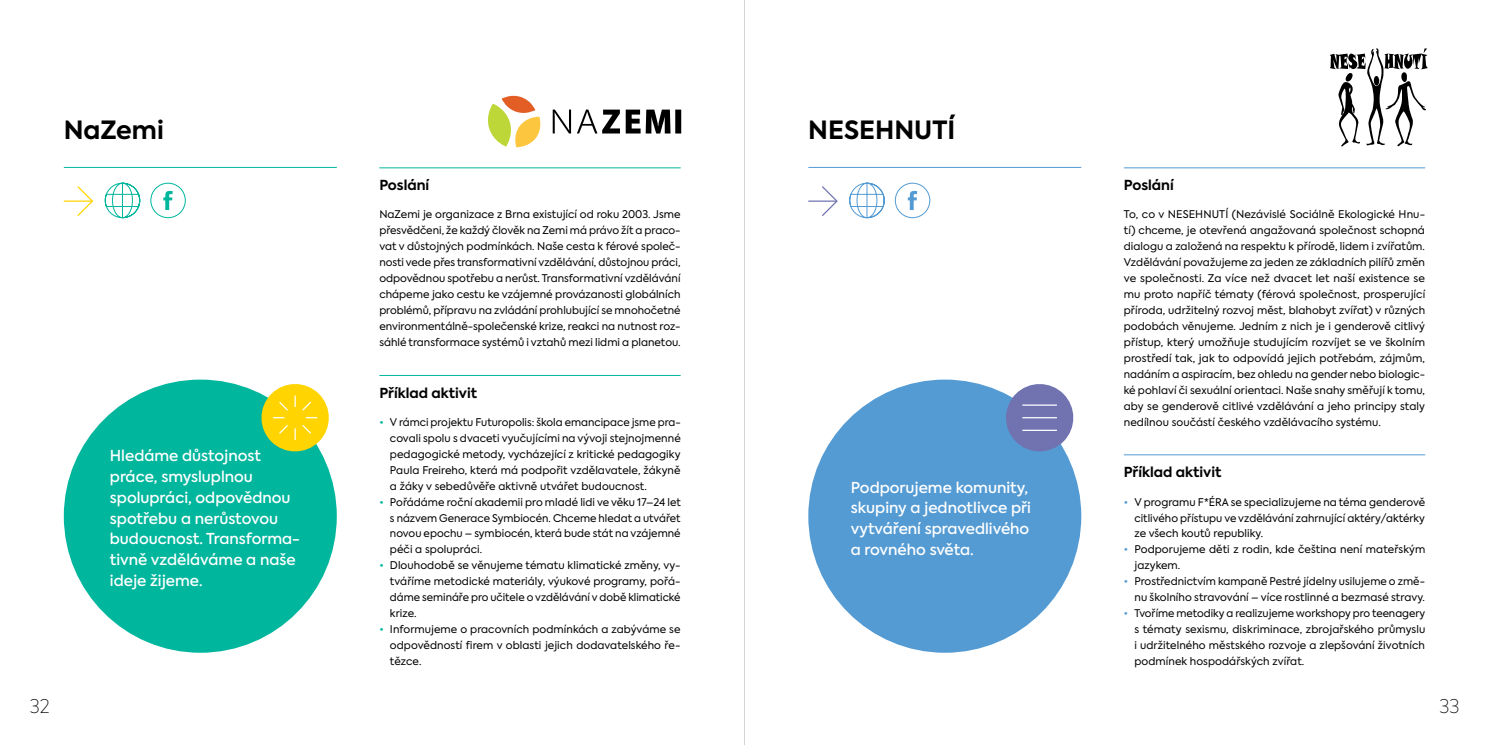
<style>
.page{position:relative;width:1489px;height:745px;background:#fff}
.page>*{position:absolute;margin:0;border:0;box-sizing:border-box;transform-origin:0 0}
.t1{font:700 25px "Axiforma";color:#000}
.t2{font:100 18.75px "Axiforma";color:#000}
.t3{font:500 15px/20.8px "Axiforma";color:#fff}
.t4{font:700 13.75px "Axiforma";color:#000}
.t5{font:10.5px/16px "Axiforma";letter-spacing:.005em;color:#000;text-align:justify}
.s1{color:#00b69d}
.s2{color:#549bd4}
</style>
<div class="page">
<div style="left:64px;top:379px;width:273px;height:273px;background:#00b69d;border-radius:50%"></div>
<hr style="left:379px;top:167px;width:301px;height:1px;background:#00b69d">
<hr style="left:379px;top:375px;width:301px;height:1px;background:#00b69d">
<svg style="left:488px;top:95px;width:53px;height:52px"></svg>
<svg style="left:552px;top:109px;width:129px;height:24px"></svg>
<svg style="left:258px;top:384px;width:71px;height:70px"></svg>
<div style="left:150px;top:182px;width:36px;height:36px;border:1px solid #00b69d;border-radius:50%"></div>
<svg style="left:163px;top:190px;width:10px;height:20px"></svg>
<hr style="left:64px;top:167px;width:273px;height:1px;background:#00b69d">
<svg style="left:77px;top:186px;width:17px;height:30px"></svg>
<hr style="left:64px;top:200px;width:28px;height:2px;background:#ffd400">
<svg style="left:104px;top:182px;width:37px;height:36px"></svg>
<div style="left:808px;top:379px;width:273px;height:273px;background:#549bd4;border-radius:50%"></div>
<svg style="left:1002px;top:384px;width:72px;height:70px"></svg>
<hr style="left:1123px;top:167px;width:301px;height:1px;background:#549bd4">
<hr style="left:1123px;top:454px;width:301px;height:1px;background:#549bd4">
<hr style="left:1022px;top:417px;width:34px;height:1px;background:#fff">
<hr style="left:1022px;top:404px;width:34px;height:1px;background:#fff">
<hr style="left:1022px;top:429px;width:34px;height:1px;background:#fff">
<svg style="left:1330px;top:48px;width:98px;height:99px"></svg>
<div style="left:894px;top:182px;width:36px;height:36px;border:1px solid #549bd4;border-radius:50%"></div>
<svg style="left:907px;top:190px;width:10px;height:20px"></svg>
<hr style="left:808px;top:167px;width:273px;height:1px;background:#549bd4">
<svg style="left:822px;top:186px;width:16px;height:30px"></svg>
<hr style="left:808px;top:200px;width:28px;height:2px;background:#7173b1">
<svg style="left:849px;top:182px;width:36px;height:36px"></svg>
<hr style="left:744px;top:0;width:1px;height:744px;background:#d1d3d4">
<h1 class="t1" style="left:64px;top:113px;width:101px">NaZemi</h1>
<h3 class="t3" style="left:110px;top:445px;width:192px">Hledáme důstojnost práce, smysluplnou spolupráci, odpovědnou spotřebu a nerůstovou budoucnost. Transforma&shy;tivně vzděláváme a naše ideje žijeme.</h3>
<h3 class="t4" style="left:379px;top:176px;width:52px">Poslání</h3>
<p class="t5" style="left:379px;top:206px;width:303px">NaZemi je organizace z Brna existující od roku 2003. Jsme přesvědčeni, že každý člověk na Zemi má právo žít a praco&shy;vat v důstojných podmínkách. Naše cesta k férové společ&shy;nosti vede přes transformativní vzdělávání, důstojnou práci, odpovědnou spotřebu a nerůst. Transformativní vzdělávání chápeme jako cestu ke vzájemné provázanosti globálních problémů, přípravu na zvládání prohlubující se mnohočetné environmentálně-společenské krize, reakci na nutnost roz&shy;sáhlé transformace systémů i vztahů mezi lidmi a planetou.</p>
<h3 class="t4" style="left:379px;top:383px;width:99px">Příklad aktivit</h3>
<p class="t5" style="left:390px;top:414px;width:292px;text-indent:-11px"><span class="s1">•</span> V rámci projektu Futuropolis: škola emancipace jsme pra&shy;covali spolu s dvaceti vyučujícími na vývoji stejnojmenné pedagogické metody, vycházející z kritické pedagogiky Paula Freireho, která má podpořit vzdělavatele, žákyně a žáky v sebedůvěře aktivně utvářet budoucnost.</p>
<p class="t5" style="left:390px;top:493px;width:292px;text-indent:-11px"><span class="s1">•</span> Pořádáme roční akademii pro mladé lidi ve věku 17–24 let s názvem Generace Symbiocén. Chceme hledat a utvářet novou epochu – symbiocén, která bude stát na vzájemné péči a spolupráci.</p>
<p class="t5" style="left:390px;top:557px;width:292px;text-indent:-11px"><span class="s1">•</span> Dlouhodobě se věnujeme tématu klimatické změny, vy&shy;tváříme metodické materiály, výukové programy, pořá&shy;dáme semináře pro učitele o vzdělávání v době klimatické krize.</p>
<p class="t5" style="left:390px;top:621px;width:292px;text-indent:-11px"><span class="s1">•</span> Informujeme o pracovních podmínkách a zabýváme se odpovědností firem v oblasti jejich dodavatelského ře&shy;tězce.</p>
<h1 class="t1" style="left:808px;top:113px;width:148px">N esehnutí</h1>
<h3 class="t3" style="left:850px;top:476px;width:182px">Podporujeme komunity, skupiny a jednotlivce při vytváření spravedlivého a rovného světa.</h3>
<h3 class="t4" style="left:1123px;top:176px;width:52px">Poslání</h3>
<p class="t5" style="left:1123px;top:206px;width:303px">To, co v NESEHNUTÍ (Nezávislé Sociálně Ekologické Hnu&shy;tí) chceme, je otevřená angažovaná společnost schopná dialogu a založená na respektu k přírodě, lidem i zvířatům.<br>Vzdělávání považujeme za jeden ze základních pilířů změn ve společnosti. Za více než dvacet let naší existence se mu proto napříč tématy (férová společnost, prosperující příroda, udržitelný rozvoj měst, blahobyt zvířat) v různých podobách věnujeme. Jedním z nich je i genderově citlivý přístup, který umožňuje studujícím rozvíjet se ve školním prostředí tak, jak to odpovídá jejich potřebám, zájmům, nadáním a aspiracím, bez ohledu na gender nebo biologic&shy;ké pohlaví či sexuální orientaci. Naše snahy směřují k tomu, aby se genderově citlivé vzdělávání a jeho principy staly nedílnou součástí českého vzdělávacího systému.</p>
<h3 class="t4" style="left:1123px;top:462px;width:99px">Příklad aktivit</h3>
<p class="t5" style="left:1134px;top:493px;width:292px;text-indent:-11px"><span class="s2">•</span> V programu F*ÉRA se specializujeme na téma genderově citlivého přístupu ve vzdělávání zahrnující aktéry/aktérky ze všech koutů republiky.</p>
<p class="t5" style="left:1134px;top:541px;width:292px;text-indent:-11px"><span class="s2">•</span> Podporujeme děti z rodin, kde čeština není mateřským jazykem.</p>
<p class="t5" style="left:1123px;top:573px;width:303px;text-align:right"><span class="s2">•</span> Prostřednictvím kampaně Pestré jídelny usilujeme o změ&shy;nu školního stravování – více rostlinné a bezmasé stravy.</p>
<p class="t5" style="left:1134px;top:605px;width:292px;text-indent:-11px"><span class="s2">•</span> Tvoříme metodiky a realizujeme workshopy pro teenagery s tématy sexismu, diskriminace, zbrojařského průmyslu i udržitelného městského rozvoje a zlepšování životních podmínek hospodářských zvířat.</p>
<h2 class="t2" style="left:30px;top:694px;width:21px">32</h2>
<h2 class="t2" style="left:1439px;top:694px;width:22px">33</h2>
</div>
